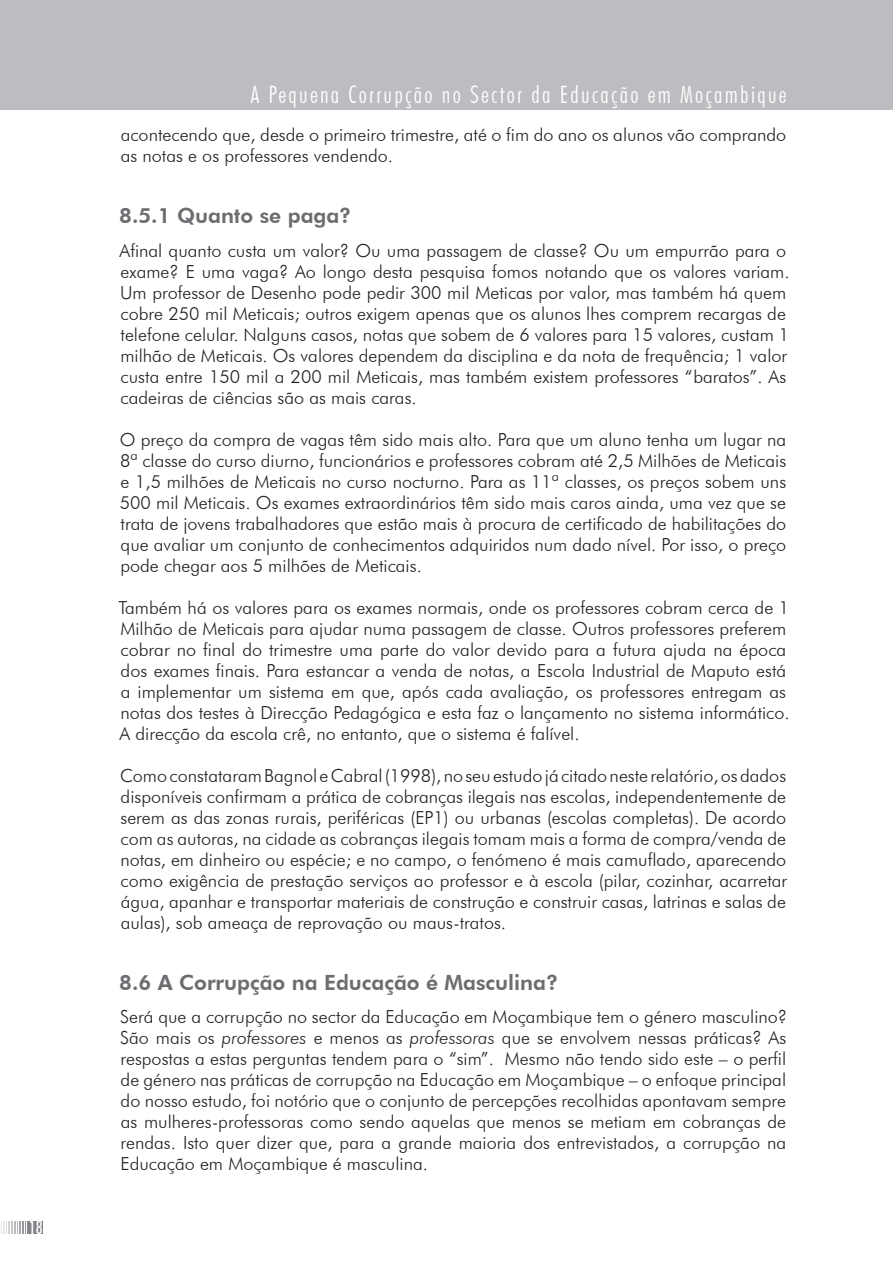
<style>
.page{position:relative;width:893px;height:1263px;background:#fff}
.page>*{position:absolute;margin:0;border:0;box-sizing:border-box;transform-origin:0 0}
.t1{font:300 condensed 24px "Futura BT";letter-spacing:.095em;color:#fff}
.SUBTITULOS_MM{font:800 21px "Futura BT";color:#6c6d70}
.Texto_do_Subtitulo_M{font:300 18px/21px "Futura BT";color:#231f20}
.t2{font:500 condensed 18px "Futura BT";color:#fff}
.s1{font-style:italic}
</style>
<div class="page">
<div style="left:0;top:0;width:893px;height:109px;background:#bcbdc0"></div>
<div style="left:29px;top:1221px;width:14px;height:12px;background:#808285"></div>
<div style="left:0;top:1221px;width:29px;height:12px;background:#f8f9f9"></div>
<svg style="left:3px;top:1221px;width:25px;height:13px"></svg>
<p class="t2" style="left:29px;top:1217px;width:14px">18</p>
<h1 class="t1" style="left:250px;top:80px;width:538px">A Pequena Corrupção no Sector da Educação em Moçambique</h1>
<p class="Texto_do_Subtitulo_M" style="left:121px;top:124px;width:667px">acontecendo que, desde o primeiro trimestre, até o fim do ano os alunos vão comprando as notas e os professores vendendo.</p>
<p class="SUBTITULOS_MM" style="left:119px;top:203px;width:234px">8.5.1 Quanto se paga?</p>
<p class="Texto_do_Subtitulo_M" style="left:120px;top:240px;width:672px">Afinal quanto custa um valor? Ou uma passagem de classe? Ou um empurrão para o exame? E uma vaga? Ao longo desta pesquisa fomos notando que os valores variam.<br>Um professor de Desenho pode pedir 300 mil Meticas por valor, mas também há quem cobre 250 mil Meticais; outros exigem apenas que os alunos lhes comprem recargas de telefone celular. Nalguns casos, notas que sobem de 6 valores para 15 valores, custam 1 milhão de Meticais. Os valores dependem da disciplina e da nota de frequência; 1 valor custa entre 150 mil a 200 mil Meticais, mas também existem professores “baratos”. As cadeiras de ciências são as mais caras.</p>
<p class="Texto_do_Subtitulo_M" style="left:120px;top:429px;width:668px;text-align:justify">O preço da compra de vagas têm sido mais alto. Para que um aluno tenha um lugar na 8ª classe do curso diurno, funcionários e professores cobram até 2,5 Milhões de Meticais e 1,5 milhões de Meticais no curso nocturno. Para as 11ª classes, os preços sobem uns 500 mil Meticais. Os exames extraordinários têm sido mais caros ainda, uma vez que se trata de jovens trabalhadores que estão mais à procura de certificado de habilitações do que avaliar um conjunto de conhecimentos adquiridos num dado nível. Por isso, o preço pode chegar aos 5 milhões de Meticais.</p>
<p class="Texto_do_Subtitulo_M" style="left:118px;top:597px;width:673px">Também há os valores para os exames normais, onde os professores cobram cerca de 1<br>Milhão de Meticais para ajudar numa passagem de classe. Outros professores preferem cobrar no final do trimestre uma parte do valor devido para a futura ajuda na época dos exames finais. Para estancar a venda de notas, a Escola Industrial de Maputo está a implementar um sistema em que, após cada avaliação, os professores entregam as notas dos testes à Direcção Pedagógica e esta faz o lançamento no sistema informático.<br>A direcção da escola crê, no entanto, que o sistema é falível.</p>
<p class="Texto_do_Subtitulo_M" style="left:120px;top:765px;width:669px;text-align:justify">ComoconstataramBagnol eCabral(1998),noseuestudojácitadoneste relatório,osdados disponíveis confirmam a prática de cobranças ilegais nas escolas, independentemente de serem as das zonas rurais, periféricas (EP1) ou urbanas (escolas completas). De acordo com as autoras, na cidade as cobranças ilegais tomam mais a forma de compra/venda de notas, em dinheiro ou espécie; e no campo, o fenómeno é mais camuflado, aparecendo como exigência de prestação serviços ao professor e à escola (pilar, cozinhar, acarretar água, apanhar e transportar materiais de construção e construir casas, latrinas e salas de aulas), sob ameaça de reprovação ou maus-tratos.</p>
<p class="SUBTITULOS_MM" style="left:119px;top:969px;width:441px">8.6 A Corrupção na Educação é Masculina?</p>
<p class="Texto_do_Subtitulo_M" style="left:120px;top:1006px;width:668px;text-align:justify">Será que a corrupção no sector da Educação em Moçambique tem o género masculino?<br>São mais os <span class="s1">professores</span> e menos as <span class="s1">professoras</span> que se envolvem nessas práticas? As respostas a estas perguntas tendem para o “sim”. Mesmo não tendo sido este – o perfil de género nas práticas de corrupção na Educação em Moçambique – o enfoque principal do nosso estudo, foi notório que o conjunto de percepções recolhidas apontavam sempre as mulheres-professoras como sendo aquelas que menos se metiam em cobranças de rendas. Isto quer dizer que, para a grande maioria dos entrevistados, a corrupção na Educação em Moçambique é masculina.</p>
</div>
